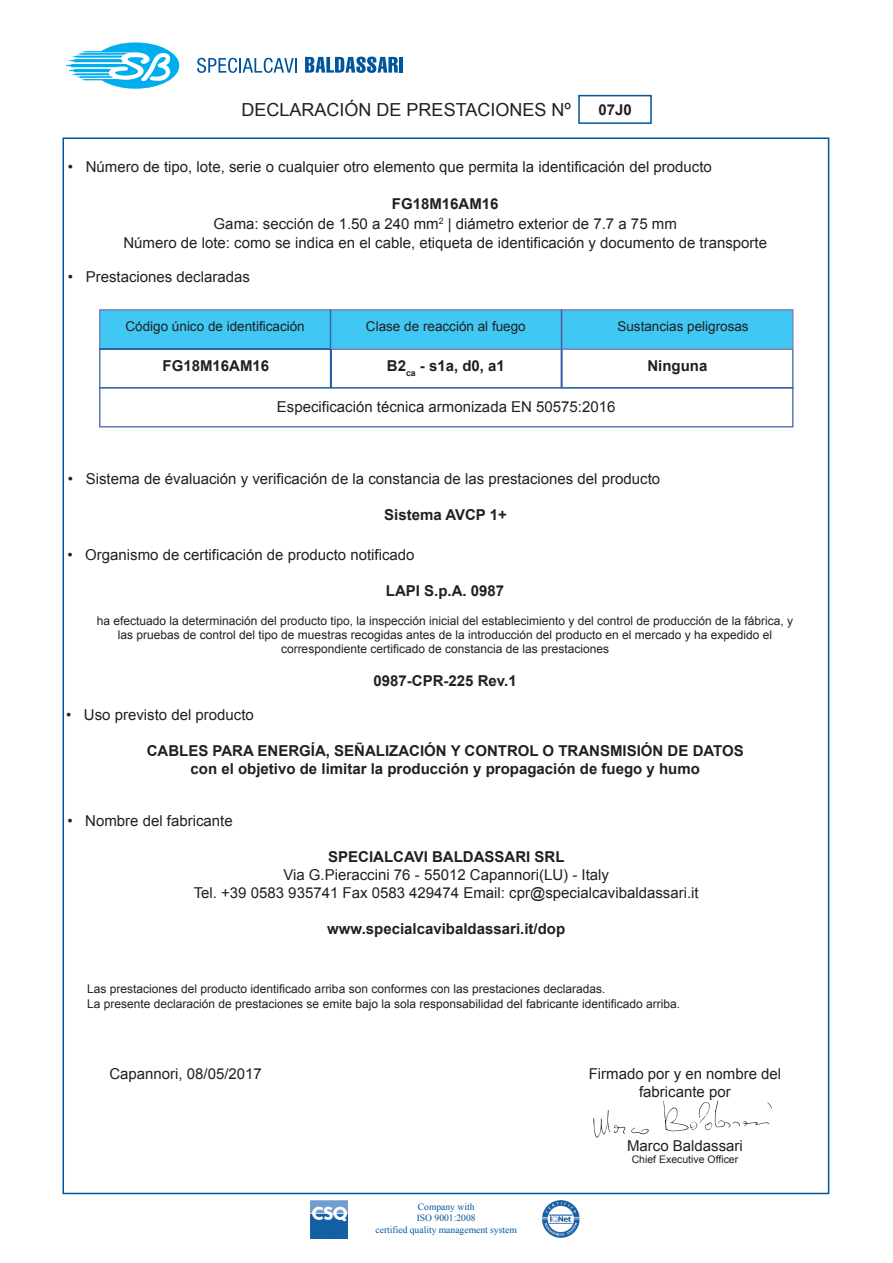
<style>
.page{position:relative;width:893px;height:1263px;background:#fff}
.page>*{position:absolute;margin:0;border:0;box-sizing:border-box;transform-origin:0 0}
.t1{font:18px "Arial";color:#231f20}
.t2{font:15px/19.5px "Arial";color:#231f20;text-align:center}
.t3{font:700 15px/18px "Arial";color:#231f20;text-align:center}
.t4{font:13.5px "Arial";color:#231f20}
.t5{font:12px/14.4px "Arial";color:#231f20}
.t6{font:10.5px "Arial";color:#231f20}
.t7{font:9.6px/11.6px "Times New Roman";color:#01559d;text-align:center}
.s1{font-weight:700}
</style>
<div class="page">
<div style="left:578px;top:95px;width:74px;height:29px;background:#fff;border:2px solid #01559e"></div>
<svg style="left:66px;top:42px;width:113px;height:47px"></svg>
<svg style="left:197px;top:58px;width:100px;height:15px"></svg>
<svg style="left:305px;top:57px;width:93px;height:16px"></svg>
<hr style="left:399px;top:57px;width:4px;height:16px;background:#01559d">
<img style="left:310px;top:1201px;width:38px;height:37px">
<img style="left:542px;top:1201px;width:38px;height:37px">
<svg style="left:99px;top:309px;width:695px;height:118px"></svg>
<svg style="left:593px;top:1100px;width:179px;height:38px"></svg>
<p class="t1" style="left:242px;top:98px;width:331px">DECLARACIÓN DE PRESTACIONES Nº</p>
<p class="t3" style="left:598px;top:101px;width:35px">07J0</p>
<p class="t2" style="left:68px;top:157px;width:645px">• Número de tipo, lote, serie o cualquier otro elemento que permita la identificación del producto</p>
<p class="t2" style="left:123px;top:194px;width:645px"><span class="s1">FG18M16AM16<br></span>Gama: sección de 1.50 a 240 mm<sup>2</sup> | diámetro exterior de 7.7 a 75 mm<br>Número de lote: como se indica en el cable, etiqueta de identificación y documento de transporte</p>
<p class="t2" style="left:68px;top:267px;width:183px">• Prestaciones declaradas</p>
<p class="t4" style="left:125px;top:317px;width:181px">Código único de identificación</p>
<p class="t4" style="left:366px;top:317px;width:161px">Clase de reacción al fuego</p>
<p class="t4" style="left:617px;top:317px;width:133px">Sustancias peligrosas</p>
<p class="t3" style="left:647px;top:358px;width:61px">Ninguna</p>
<p class="t2" style="left:277px;top:397px;width:340px">Especificación técnica armonizada EN 50575:2016</p>
<p class="t3" style="left:163px;top:358px;width:108px">FG18M16AM16</p>
<p class="t3" style="left:387px;top:358px;width:120px">B2<sub>ca</sub> - s1a, d0, a1</p>
<p class="t2" style="left:68px;top:469px;width:594px">• Sistema de évaluación y verificación de la constancia de las prestaciones del producto</p>
<p class="t3" style="left:384px;top:506px;width:124px">Sistema AVCP 1+</p>
<p class="t2" style="left:67px;top:545px;width:349px">• Organismo de certificación de producto notificado</p>
<p class="t3" style="left:386px;top:582px;width:120px">LAPI S.p.A. 0987</p>
<p class="t5" style="left:97px;top:613px;width:698px;text-align:center">ha efectuado la determinación del producto tipo, la inspección inicial del establecimiento y del control de producción de la fábrica, y las pruebas de control del tipo de muestras recogidas antes de la introducción del producto en el mercado y ha expedido el correspondiente certificado de constancia de las prestaciones</p>
<p class="t3" style="left:374px;top:672px;width:145px">0987-CPR-225 Rev.1</p>
<p class="t2" style="left:66px;top:705px;width:189px">• Uso previsto del producto</p>
<p class="t3" style="left:147px;top:742px;width:598px">CABLES PARA ENERGÍA, SEÑALIZACIÓN Y CONTROL O TRANSMISIÓN DE DATOS con el objetivo de limitar la producción y propagación de fuego y humo</p>
<p class="t2" style="left:67px;top:811px;width:167px">• Nombre del fabricante</p>
<p class="t3" style="left:328px;top:848px;width:238px">SPECIALCAVI BALDASSARI SRL</p>
<p class="t2" style="left:194px;top:866px;width:507px;line-height:18px">Via G.Pieraccini 76 - 55012 Capannori(LU) - Italy<br>Tel. +39 0583 935741 Fax 0583 429474 Email: cpr@specialcavibaldassari.it</p>
<p class="t3" style="left:327px;top:920px;width:239px">www.specialcavibaldassari.it/dop</p>
<p class="t5" style="left:87px;top:982px;width:594px">Las prestaciones del producto identificado arriba son conformes con las prestaciones declaradas.<br>La presente declaración de prestaciones se emite bajo la sola responsabilidad del fabricante identificado arriba.</p>
<p class="t2" style="left:109px;top:1064px;width:154px">Capannori, 08/05/2017</p>
<p class="t2" style="left:589px;top:1064px;width:194px;line-height:18px">Firmado por y en nombre del fabricante por</p>
<p class="t7" style="left:376px;top:1201px;width:143px">Company with<br>ISO 9001:2008<br>certified quality management system</p>
<p class="t2" style="left:627px;top:1136px;width:117px">Marco Baldassari</p>
<p class="t6" style="left:632px;top:1152px;width:108px">Chief Executive Officer</p>
</div>
